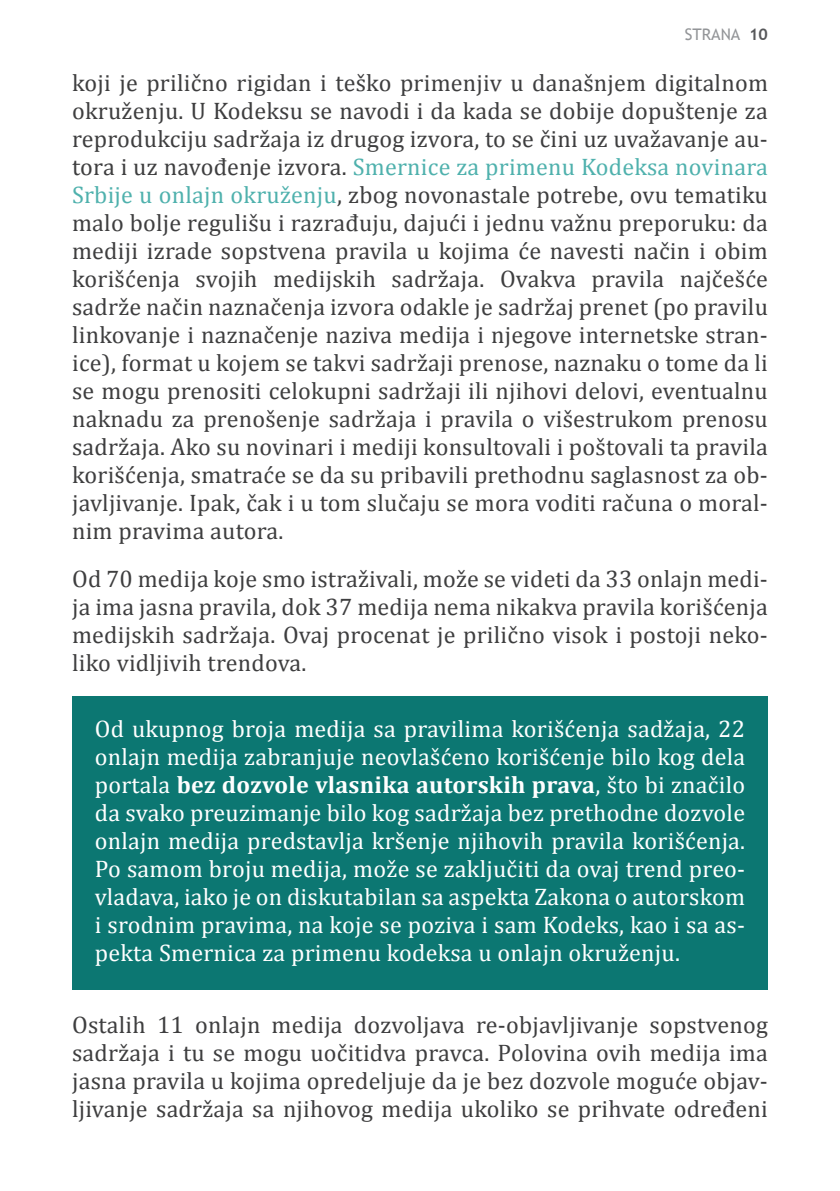
<style>
.page{position:relative;width:840px;height:1191px;background:#fff}
.page>*{position:absolute;margin:0;border:0;box-sizing:border-box;transform-origin:0 0}
.t1{font:24px/28px "Cambria";letter-spacing:.01em;color:#3e3e3f;text-align:justify}
.t2{font:24px/28px "Cambria";letter-spacing:.01em;color:#fff;text-align:justify}
.t3{font:16px "Trebuchet MS";color:#939598}
.s1{font-weight:700;color:#57585a}
.s2{color:#4fb1ad}
.s3{font-weight:700}
</style>
<div class="page">
<div style="left:72px;top:696px;width:695px;height:293px;background:#0c7772"></div>
<p class="t3" style="left:684px;top:25px;width:84px">STRANA <span class="s1">10</span></p>
<p class="t1" style="left:72px;top:68px;width:697px">koji je prilično rigidan i teško primenjiv u današnjem digitalnom okruženju. U Kodeksu se navodi i da kada se dobije dopuštenje za reprodukciju sadržaja iz drugog izvora, to se čini uz uvažavanje au&shy;tora i uz navođenje izvora. <span class="s2">Smernice za primenu Kodeksa novinara Srbije u onlajn okruženju</span>, zbog novonastale potrebe, ovu tematiku malo bolje regulišu i razrađuju, dajući i jednu važnu preporuku: da mediji izrade sopstvena pravila u kojima će navesti način i obim korišćenja svojih medijskih sadržaja. Ovakva pravila najčešće sadrže način naznačenja izvora odakle je sadržaj prenet (po pravilu linkovanje i naznačenje naziva medija i njegove internetske stran&shy;ice), format u kojem se takvi sadržaji prenose, naznaku o tome da li se mogu prenositi celokupni sadržaji ili njihovi delovi, eventualnu naknadu za prenošenje sadržaja i pravila o višestrukom prenosu sadržaja. Ako su novinari i mediji konsultovali i poštovali ta pravila korišćenja, smatraće se da su pribavili prethodnu saglasnost za ob&shy;javljivanje. Ipak, čak i u tom slučaju se mora voditi računa o moral&shy;nim pravima autora.</p>
<p class="t1" style="left:72px;top:564px;width:697px">Od 70 medija koje smo istraživali, može se videti da 33 onlajn medi&shy;ja ima jasna pravila, dok 37 medija nema nikakva pravila korišćenja medijskih sadržaja. Ovaj procenat je prilično visok i postoji neko&shy;liko vidljivih trendova.</p>
<p class="t2" style="left:95px;top:714px;width:651px">Od ukupnog broja medija sa pravilima korišćenja sadžaja, 22 onlajn medija zabranjuje neovlašćeno korišćenje bilo kog dela portala <span class="s3">bez dozvole vlasnika autorskih prava</span>, što bi značilo da svako preuzimanje bilo kog sadržaja bez prethodne dozvole onlajn medija predstavlja kršenje njihovih pravila korišćenja.<br>Po samom broju medija, može se zaključiti da ovaj trend preo&shy;vladava, iako je on diskutabilan sa aspekta Zakona o autorskom i srodnim pravima, na koje se poziva i sam Kodeks, kao i sa as&shy;pekta Smernica za primenu kodeksa u onlajn okruženju.</p>
<p class="t1" style="left:72px;top:1010px;width:697px">Ostalih 11 onlajn medija dozvoljava re-objavljivanje sopstvenog sadržaja i tu se mogu uočitidva pravca. Polovina ovih medija ima jasna pravila u kojima opredeljuje da je bez dozvole moguće objav&shy;ljivanje sadržaja sa njihovog medija ukoliko se prihvate određeni</p>
</div>
